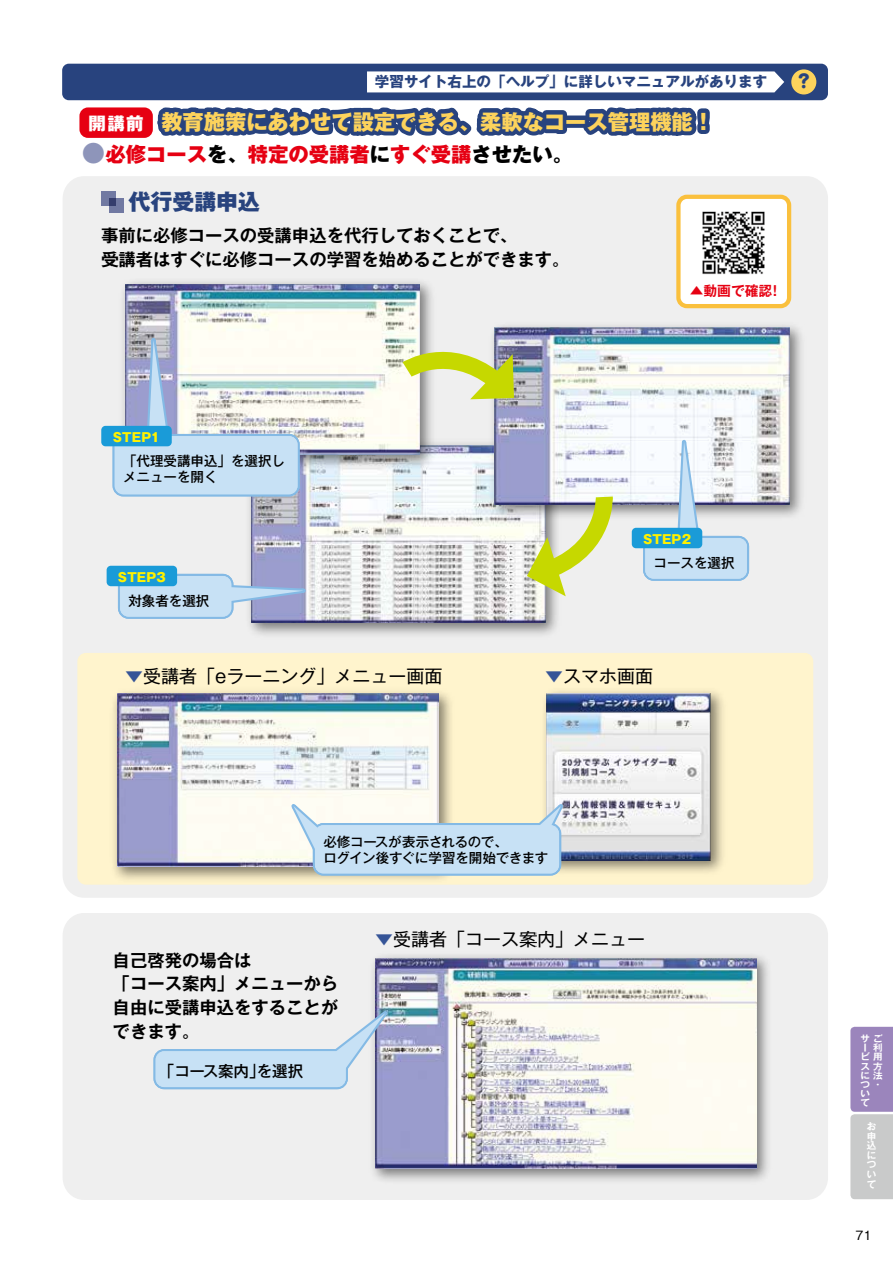
<style>
.page{position:relative;width:893px;height:1263px;background:#fff}
.page>*{position:absolute;margin:0;border:0;box-sizing:border-box;transform-origin:0 0}
.t1{font:800 21.9px "Gothic MB101 Pro";color:#28437e}
.t2{font:800 21.3px "Gothic MB101 Pro";color:#fdd35c}
.t3{font:800 20.4px "Gothic MB101 Pro";color:#e60012}
.t4{font:18px "Gothic MB101 Pro";color:#000}
.t5{font:800 17.55px "Shin M Go Pro";color:#28437e}
.t6{font:700 17.4px/23.9px "Gothic MB101 Pro De";color:#000}
.t7{font:800 17.4px "Gothic MB101 Pro";color:#fff}
.t8{font:500 15.6px "Gothic MB101 Pro";letter-spacing:-.015em;color:#000}
.t9{font:700 14.55px "Gothic MB101 Pro";color:#28437e}
.t10{font:700 13.8px "Gothic MB101 Pro De";color:#e60012}
.t11{font:500 13.5px/16.2px "Gothic MB101 Pro";letter-spacing:-.02em;color:#000}
.t12{font:500 13.5px/16.2px "Gothic MB101 Pro";color:#000}
.t13{font:500 12.75px "Gothic BBB Pro";color:#000}
.t14{font:800 12.3px "Gothic MB101 Pro";letter-spacing:.015em;color:#fff100}
.t15{font:700 9.6px/9.6px "Gothic MB101 Pro De";color:#fff;text-align:justify}
.t16{font:700 9.15px/9.1px "Gothic MB101 Pro De";color:#fff;scale:1.05 1}
.s1{font-size:23.4px;color:#8e95ba}
.s2{color:#000}
.s3{color:#355497}
</style>
<div class="page">
<div style="left:63px;top:913px;width:765px;height:287px;background:#efefef;border-radius:22px"></div>
<div style="left:63px;top:176px;width:765px;height:722px;background:#efefef;border-radius:22px"></div>
<div style="left:77px;top:653px;width:736px;height:232px;background:#fff4cd;border-radius:9px"></div>
<div style="left:62px;top:64px;width:766px;height:36px;background:#28437e;border-radius:7px"></div>
<img style="left:113px;top:691px;width:346px;height:189px">
<img style="left:118px;top:694px;width:320px;height:172px">
<img style="left:237px;top:443px;width:329px;height:192px">
<img style="left:251px;top:445px;width:294px;height:177px">
<img style="left:482px;top:296px;width:320px;height:231px">
<img style="left:495px;top:328px;width:294px;height:176px">
<img style="left:113px;top:281px;width:331px;height:195px">
<img style="left:125px;top:284px;width:295px;height:171px">
<svg style="left:390px;top:344px;width:128px;height:59px"></svg>
<svg style="left:527px;top:480px;width:94px;height:116px"></svg>
<div style="left:678px;top:197px;width:111px;height:109px;background:#fff;border-radius:9px"></div>
<div style="left:676px;top:195px;width:115px;height:113px;border:4px solid #fac03d;border-radius:9px"></div>
<img style="left:702px;top:220px;width:63px;height:55px">
<img style="left:536px;top:691px;width:187px;height:185px">
<img style="left:547px;top:694px;width:164px;height:166px">
<div style="left:313px;top:823px;width:248px;height:52px;border:4px solid #84bae5;border-radius:9px"></div>
<svg style="left:280px;top:788px;width:78px;height:84px;background:#e9edea"></svg>
<svg style="left:496px;top:788px;width:79px;height:84px"></svg>
<div style="left:315px;top:825px;width:244px;height:48px;background:#c7e1f5;border-radius:9px"></div>
<svg style="left:126px;top:71px;width:658px;height:149px"></svg>
<div style="left:791px;top:69px;width:25px;height:25px;background:#fdd35c;border-radius:50%"></div>
<img style="left:372px;top:955px;width:396px;height:226px">
<img style="left:375px;top:959px;width:381px;height:209px">
<div style="left:154px;top:1049px;width:194px;height:40px;border:4px solid #84bae5;border-radius:9px"></div>
<img style="left:321px;top:992px;width:85px;height:94px">
<div style="left:156px;top:1051px;width:190px;height:36px;background:#c7e1f5;border-radius:9px"></div>
<div style="left:79px;top:107px;width:74px;height:31px;background:#e60012;border-radius:9px"></div>
<div style="left:101px;top:191px;width:15px;height:15px;background:#7179a2"></div>
<svg style="left:109px;top:198px;width:15px;height:15px"></svg>
<div style="left:113px;top:434px;width:187px;height:62px;border:4px solid #84bae5;border-radius:9px"></div>
<svg style="left:144px;top:295px;width:30px;height:141px;background:#a9b3cf"></svg>
<div style="left:115px;top:436px;width:183px;height:58px;background:#c7e1f5;border-radius:9px"></div>
<div style="left:101px;top:426px;width:71px;height:20px;background:#1a9bd8;border-radius:4px"></div>
<div style="left:643px;top:536px;width:106px;height:45px;border:4px solid #84bae5;border-radius:9px"></div>
<svg style="left:674px;top:397px;width:31px;height:141px"></svg>
<div style="left:645px;top:538px;width:102px;height:41px;background:#c7e1f5;border-radius:9px"></div>
<div style="left:632px;top:528px;width:70px;height:20px;background:#1a9bd8;border-radius:4px"></div>
<div style="left:118px;top:574px;width:115px;height:45px;border:4px solid #84bae5;border-radius:9px"></div>
<svg style="left:231px;top:582px;width:118px;height:27px"></svg>
<div style="left:120px;top:576px;width:111px;height:41px;background:#c7e1f5;border-radius:9px"></div>
<div style="left:107px;top:566px;width:70px;height:20px;background:#1a9bd8;border-radius:4px"></div>
<svg style="left:850px;top:1027px;width:43px;height:172px;background:#b4a9c4"></svg>
<p class="t9" style="left:375px;top:69px;width:394px">学習サイト右上の「ヘルプ」に詳しいマニュアルがあります</p>
<p class="t5" style="left:795px;top:67px;width:19px">？</p>
<p class="t2" style="left:161px;top:104px;width:554px">教育施策にあわせて設定できる、柔軟なコース管理機能！</p>
<p class="t3" style="left:82px;top:138px;width:493px"><span class="s1">●</span>必修コース<span class="s2">を、</span>特定の受講者<span class="s2">に</span>すぐ受講<span class="s2">させたい。</span></p>
<p class="t7" style="left:89px;top:109px;width:57px">開講前</p>
<p class="t1" style="left:129px;top:183px;width:133px">代行受講申込</p>
<p class="t6" style="left:101px;top:222px;width:470px">事前に必修コースの受講申込を代行しておくことで、<br>受講者はすぐに必修コースの学習を始めることができます。</p>
<p class="t14" style="left:113px;top:427px;width:49px">STEP1</p>
<p class="t12" style="left:123px;top:451px;width:163px">「代理受講申込」を選択しメニューを開く</p>
<p class="t14" style="left:118px;top:567px;width:49px">STEP3</p>
<p class="t12" style="left:128px;top:591px;width:82px">対象者を選択</p>
<p class="t10" style="left:690px;top:279px;width:94px">▲動画で確認！</p>
<p class="t14" style="left:643px;top:529px;width:50px">STEP2</p>
<p class="t12" style="left:654px;top:553px;width:82px">コースを選択</p>
<p class="t4" style="left:125px;top:661px;width:319px"><span class="s3">▼</span>受講者「eラーニング」メニュー画面</p>
<p class="t4" style="left:545px;top:661px;width:109px"><span class="s3">▼</span>スマホ画面</p>
<p class="t11" style="left:324px;top:832px;width:226px">必修コースが表示されるので、<br>ログイン後すぐに学習を開始できます</p>
<p class="t6" style="left:113px;top:946px;width:227px">自己啓発の場合は<br>「コース案内」メニューから自由に受講申込をすることができます。</p>
<p class="t8" style="left:159px;top:1058px;width:146px">「コース案内」を選択</p>
<p class="t4" style="left:375px;top:925px;width:271px"><span class="s3">▼</span>受講者「コース案内」メニュー</p>
<p class="t16" style="left:860px;top:1033px;width:23px">サごー<br>ビ用ス方に法つ・い<br>て</p>
<p class="t16" style="left:873px;top:1042px;width:10px">利</p>
<p class="t15" style="left:867px;top:1120px;width:11px">お申込について</p>
<p class="t13" style="left:856px;top:1225px;width:18px">71</p>
</div>
